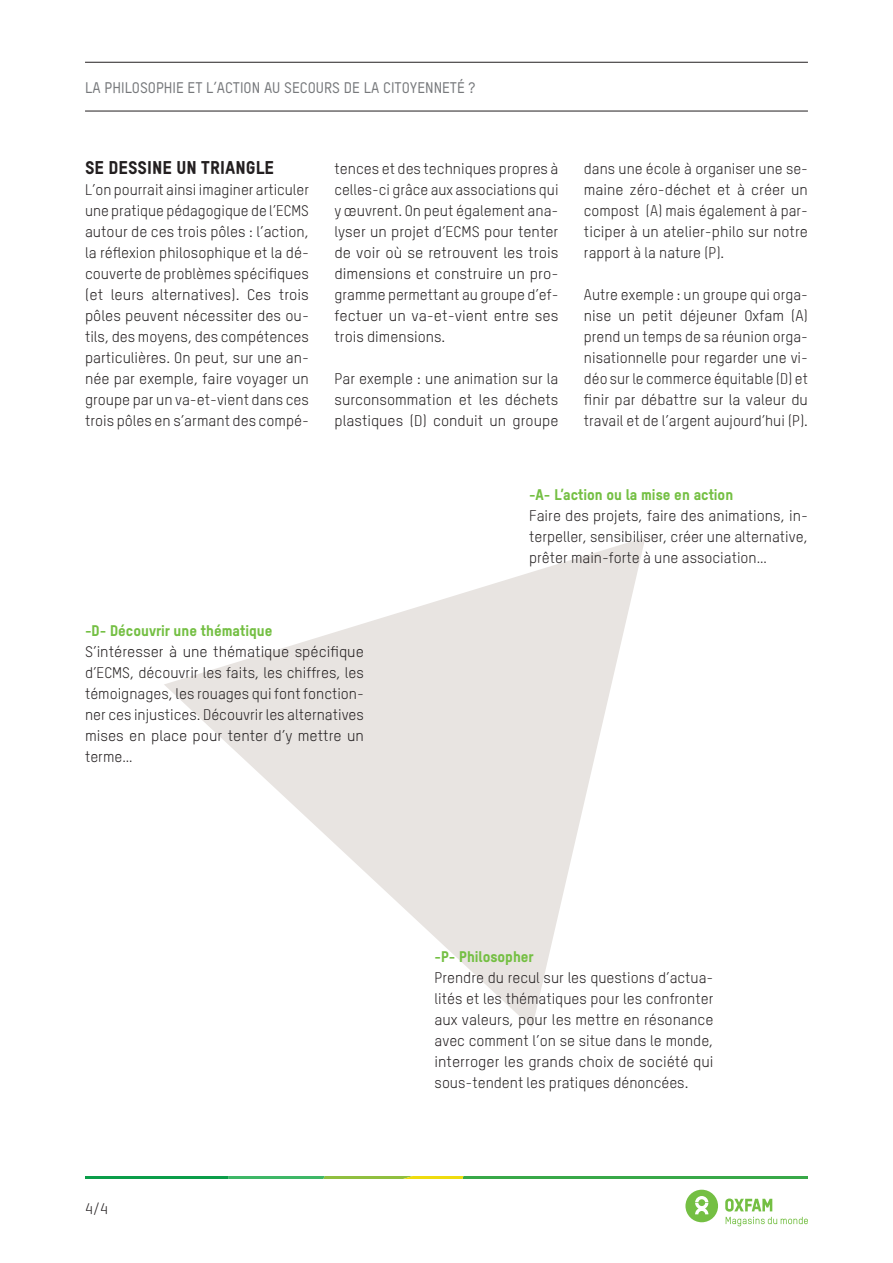
<style>
.page{position:relative;width:893px;height:1263px;background:#fff}
.page>*{position:absolute;margin:0;border:0;box-sizing:border-box;transform-origin:0 0}
.t1{font:18px "Oxfam TSTARPRO Headline";color:#231f20}
.t2{font:15px/21px "Oxfam TSTARPRO";color:#231f20;text-align:justify}
.t3{font:15px "T Star Heavy";color:#74bf43}
.t4{font:500 15px "Oxfam TSTARPRO";color:#76787b}
</style>
<div class="page">
<svg style="left:685px;top:1190px;width:33px;height:32px"></svg>
<svg style="left:725px;top:1198px;width:83px;height:28px"></svg>
<svg style="left:85px;top:1177px;width:723px;height:1px"></svg>
<hr style="left:85px;top:111px;width:723px;height:1px;background:#231f20">
<hr style="left:85px;top:62px;width:723px;height:1px;background:#231f20">
<svg style="left:164px;top:537px;width:481px;height:491px"></svg>
<p class="t4" style="left:85px;top:78px;width:392px">LA PHILOSOPHIE ET L’ACTION AU SECOURS DE LA CITOYENNETÉ ?</p>
<p class="t1" style="left:85px;top:157px;width:190px">SE DESSINE UN TRIANGLE</p>
<p class="t2" style="left:85px;top:179px;width:225px">L’on pourrait ainsi imaginer articuler une pratique pédagogique de l’ECMS autour de ces trois pôles : l’action, la réflexion philosophique et la dé&shy;couverte de problèmes spécifiques (et leurs alternatives). Ces trois pôles peuvent nécessiter des ou&shy;tils, des moyens, des compétences particulières. On peut, sur une an&shy;née par exemple, faire voyager un groupe par un va-et-vient dans ces trois pôles en s’armant des compé-</p>
<p class="t2" style="left:334px;top:158px;width:225px">tences et des techniques propres à celles-ci grâce aux associations qui y œuvrent. On peut également ana&shy;lyser un projet d’ECMS pour tenter de voir où se retrouvent les trois dimensions et construire un pro&shy;gramme permettant au groupe d’ef&shy;fectuer un va-et-vient entre ses trois dimensions.</p>
<p class="t2" style="left:334px;top:368px;width:225px">Par exemple : une animation sur la surconsommation et les déchets plastiques (D) conduit un groupe</p>
<p class="t2" style="left:584px;top:158px;width:225px">dans une école à organiser une se&shy;maine zéro-déchet et à créer un compost (A) mais également à par&shy;ticiper à un atelier-philo sur notre rapport à la nature (P).</p>
<p class="t2" style="left:584px;top:284px;width:225px">Autre exemple : un groupe qui orga&shy;nise un petit déjeuner Oxfam (A) prend un temps de sa réunion orga&shy;nisationnelle pour regarder une vi&shy;déo sur le commerce équitable (D) et finir par débattre sur la valeur du travail et de l’argent aujourd’hui (P).</p>
<p class="t3" style="left:85px;top:621px;width:189px">-D- Découvrir une thématique</p>
<p class="t2" style="left:85px;top:641px;width:280px">S’intéresser à une thématique spécifique d’ECMS, découvrir les faits, les chiffres, les témoignages, les rouages qui font fonction&shy;ner ces injustices. Découvrir les alternatives mises en place pour tenter d’y mettre un terme…</p>
<p class="t3" style="left:529px;top:485px;width:206px">-A- L’action ou la mise en action</p>
<p class="t2" style="left:529px;top:505px;width:280px">Faire des projets, faire des animations, in&shy;terpeller, sensibiliser, créer une alternative, prêter main-forte à une association…</p>
<p class="t2" style="left:85px;top:1198px;width:24px">4/4</p>
<p class="t3" style="left:435px;top:947px;width:101px">-P- Philosopher</p>
<p class="t2" style="left:435px;top:967px;width:280px">Prendre du recul sur les questions d’actua&shy;lités et les thématiques pour les confronter aux valeurs, pour les mettre en résonance avec comment l’on se situe dans le monde, interroger les grands choix de société qui sous-tendent les pratiques dénoncées.</p>
</div>
